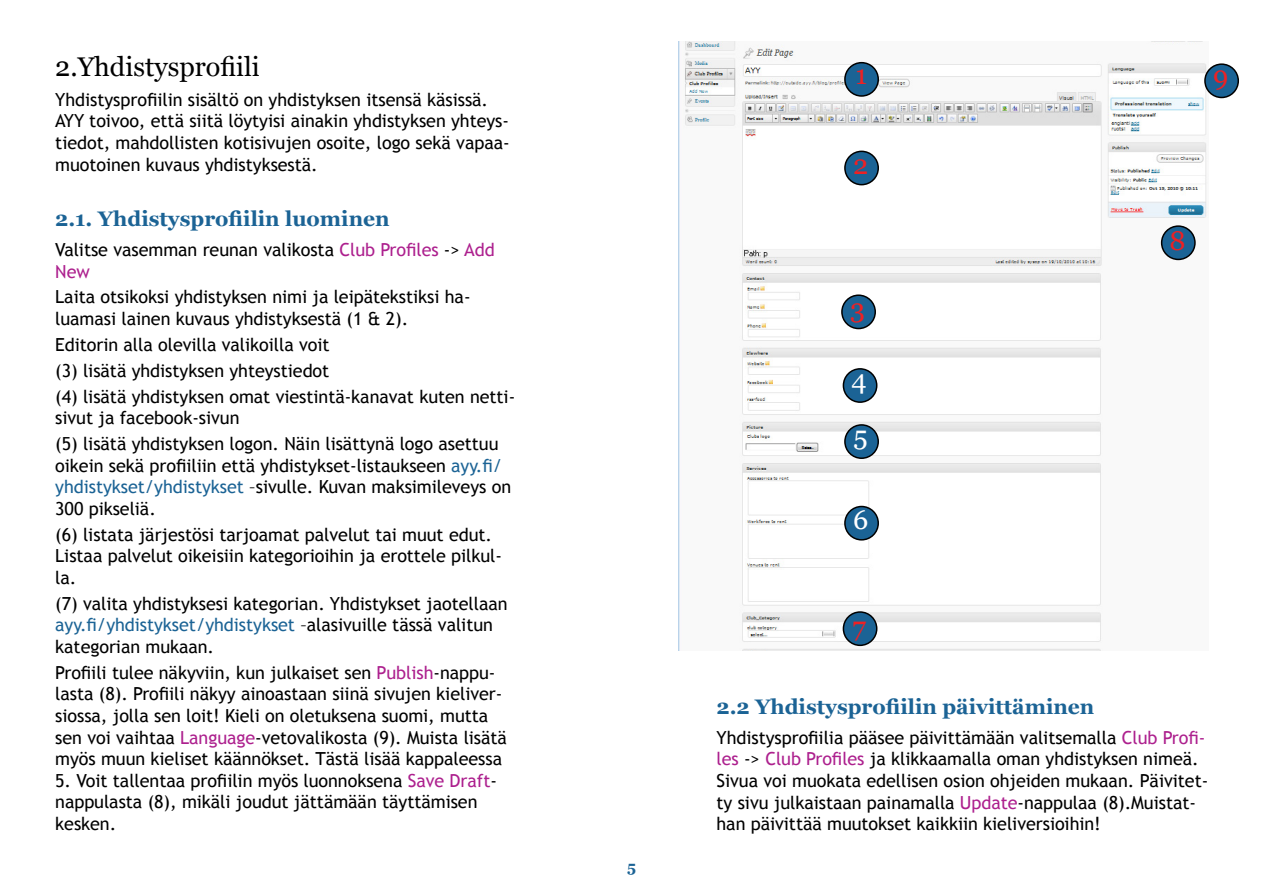
<style>
.page{position:relative;width:1263px;height:893px;background:#fff}
.page>*{position:absolute;margin:0;border:0;box-sizing:border-box;transform-origin:0 0}
.t1{font:27px "Georgia";color:#000}
.t2{font:27px "Georgia";color:#ed2124}
.t3{font:27px/56.1px "Georgia";color:#fff}
.t4{font:700 21px "Georgia";color:#1b6395}
.t5{font:18px/21.6px "Trebuchet MS";letter-spacing:-.005em;color:#000}
.t6{font:700 15px "Georgia";color:#1b6395}
.s1{color:#ad208e}
.s2{color:#1b6395}
</style>
<div class="page">
<img style="left:678px;top:41px;width:530px;height:610px">
<div style="left:845px;top:63px;width:33px;height:33px;background:#1b6395;border-radius:50%"></div>
<div style="left:844px;top:62px;width:35px;height:35px;border:2px solid #000;border-radius:50%"></div>
<div style="left:845px;top:151px;width:33px;height:34px;background:#1b6395;border-radius:50%"></div>
<div style="left:844px;top:151px;width:35px;height:34px;border:2px solid #000;border-radius:50%"></div>
<div style="left:843px;top:369px;width:34px;height:33px;background:#1b6395;border-radius:50%"></div>
<div style="left:843px;top:368px;width:34px;height:35px;border:2px solid #000;border-radius:50%"></div>
<div style="left:845px;top:425px;width:33px;height:33px;background:#1b6395;border-radius:50%"></div>
<div style="left:844px;top:424px;width:35px;height:35px;border:2px solid #000;border-radius:50%"></div>
<div style="left:845px;top:506px;width:33px;height:34px;background:#1b6395;border-radius:50%"></div>
<div style="left:844px;top:506px;width:35px;height:35px;border:2px solid #000;border-radius:50%"></div>
<div style="left:843px;top:612px;width:34px;height:33px;background:#1b6395;border-radius:50%"></div>
<div style="left:843px;top:611px;width:34px;height:35px;border:2px solid #000;border-radius:50%"></div>
<div style="left:1205px;top:64px;width:33px;height:33px;background:#1b6395;border-radius:50%"></div>
<div style="left:1204px;top:63px;width:35px;height:35px;border:2px solid #000;border-radius:50%"></div>
<div style="left:1162px;top:226px;width:33px;height:33px;background:#1b6395;border-radius:50%"></div>
<div style="left:1161px;top:225px;width:35px;height:35px;border:2px solid #000;border-radius:50%"></div>
<div style="left:842px;top:295px;width:33px;height:34px;background:#1b6395;border-radius:50%"></div>
<div style="left:841px;top:294px;width:35px;height:35px;border:2px solid #000;border-radius:50%"></div>
<h1 class="t1" style="left:55px;top:50px;width:206px">2.Yhdistysprofiili</h1>
<p class="t5" style="left:55px;top:89px;width:456px">Yhdistysprofiilin sisältö on yhdistyksen itsensä käsissä.<br>AYY toivoo, että siitä löytyisi ainakin yhdistyksen yhteys&shy;tiedot, mahdollisten kotisivujen osoite, logo sekä vapaa&shy;muotoinen kuvaus yhdistyksestä.</p>
<p class="t4" style="left:55px;top:205px;width:336px">2.1. Yhdistysprofiilin luominen</p>
<p class="t5" style="left:55px;top:239px;width:441px">Valitse vasemman reunan valikosta <span class="s1">Club Profiles</span> -&gt; <span class="s1">Add<br>New</span></p>
<p class="t5" style="left:55px;top:287px;width:417px">Laita otsikoksi yhdistyksen nimi ja leipätekstiksi ha&shy;luamasi lainen kuvaus yhdistyksestä (1 &amp; 2).</p>
<p class="t5" style="left:55px;top:332px;width:461px;line-height:25.8px">Editorin alla olevilla valikoilla voit<br>(3) lisätä yhdistyksen yhteystiedot<br>(4) lisätä yhdistyksen omat viestintä-kanavat kuten netti-</p>
<p class="t5" style="left:55px;top:405px;width:445px;line-height:25.8px">sivut ja facebook-sivun<br>(5) lisätä yhdistyksen logon. Näin lisättynä logo asettuu</p>
<p class="t5" style="left:55px;top:455px;width:457px">oikein sekä profiiliin että yhdistykset-listaukseen <span class="s2">ayy.fi/ yhdistykset/yhdistykset</span> –sivulle. Kuvan maksimileveys on<br>300 pikseliä.</p>
<p class="t5" style="left:55px;top:524px;width:448px">(6) listata järjestösi tarjoamat palvelut tai muut edut.<br>Listaa palvelut oikeisiin kategorioihin ja erottele pilkul&shy;la.</p>
<p class="t5" style="left:55px;top:593px;width:454px">(7) valita yhdistyksesi kategorian. Yhdistykset jaotellaan <span class="s2">ayy.fi/yhdistykset/yhdistykset</span> –alasivuille tässä valitun kategorian mukaan.</p>
<p class="t5" style="left:55px;top:662px;width:453px">Profiili tulee näkyviin, kun julkaiset sen <span class="s1">Publish</span>-nappu&shy;lasta (8). Profiili näkyy ainoastaan siinä sivujen kieliver&shy;siossa, jolla sen loit! Kieli on oletuksena suomi, mutta sen voi vaihtaa <span class="s1">Language</span>-vetovalikosta (9). Muista lisätä myös muun kieliset käännökset. Tästä lisää kappaleessa</p>
<p class="t5" style="left:55px;top:770px;width:443px">5. Voit tallentaa profiilin myös luonnoksena <span class="s1">Save Draft&shy;</span>nappulasta (8), mikäli joudut jättämään täyttämisen kesken.</p>
<p class="t6" style="left:627px;top:858px;width:10px">5</p>
<h1 class="t2" style="left:856px;top:58px;width:13px">1</h1>
<h1 class="t2" style="left:853px;top:148px;width:17px">2</h1>
<h1 class="t2" style="left:850px;top:292px;width:16px">3</h1>
<h1 class="t3" style="left:851px;top:352px;width:18px">4<br>5</h1>
<h1 class="t3" style="left:853px;top:492px;width:17px">6</h1>
<h1 class="t2" style="left:852px;top:610px;width:15px">7</h1>
<h1 class="t2" style="left:1213px;top:60px;width:17px">9</h1>
<h1 class="t2" style="left:1169px;top:225px;width:18px">8</h1>
<p class="t4" style="left:716px;top:693px;width:379px">2.2 Yhdistysprofiilin päivittäminen</p>
<p class="t5" style="left:716px;top:727px;width:493px">Yhdistysprofiilia pääsee päivittämään valitsemalla <span class="s1">Club Profi&shy;les</span> -&gt; <span class="s1">Club Profiles</span> ja klikkaamalla oman yhdistyksen nimeä.<br>Sivua voi muokata edellisen osion ohjeiden mukaan. Päivitet&shy;ty sivu julkaistaan painamalla <span class="s1">Update</span>-nappulaa (8).Muistat&shy;han päivittää muutokset kaikkiin kieliversioihin!</p>
</div>
